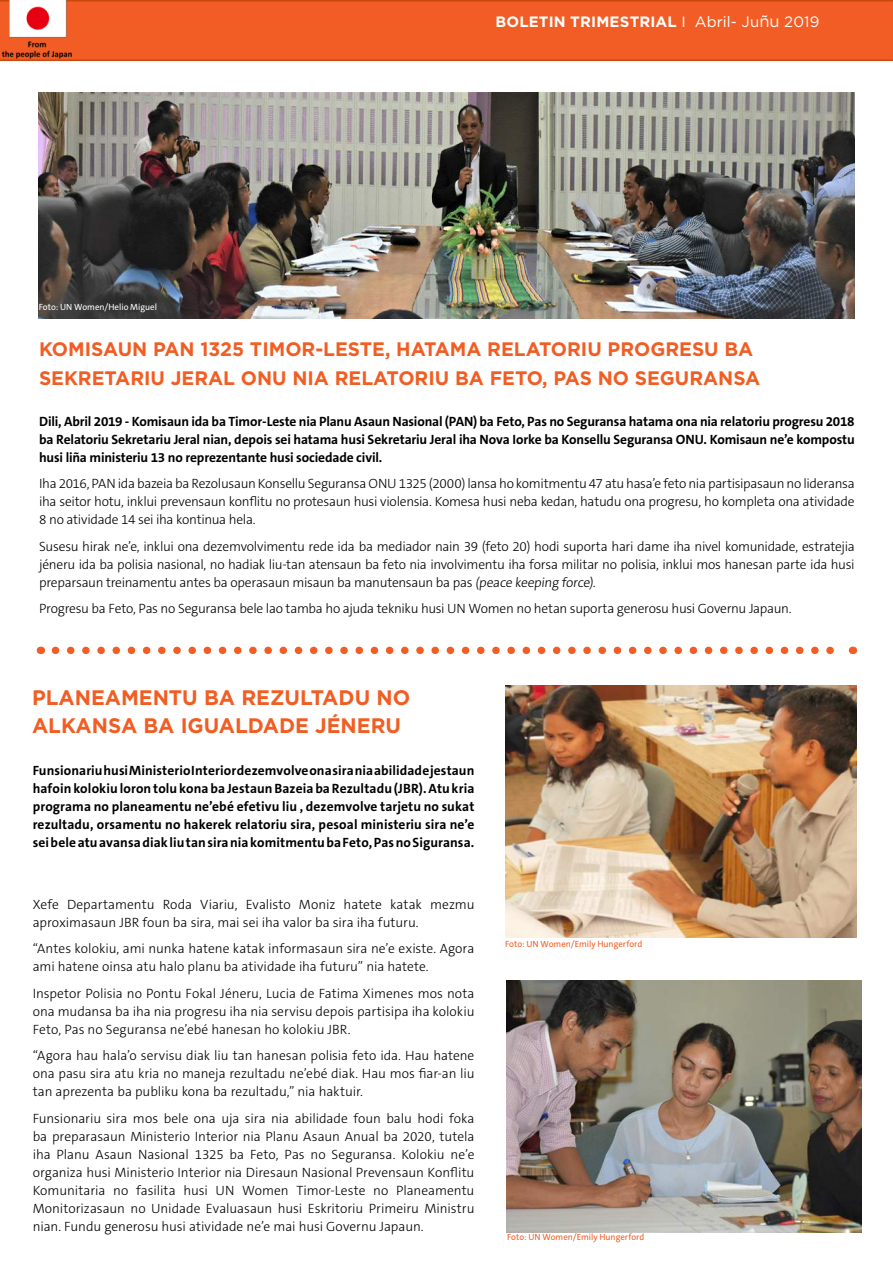
<style>
.page{position:relative;width:893px;height:1263px;background:#fff}
.page>*{position:absolute;margin:0;border:0;box-sizing:border-box;transform-origin:0 0}
.t1{font:700 21px/28.5px "Gotham";color:#f15d22}
.t2{font:700 19.5px/28.5px "Gotham";color:#f15d22}
.t3{font:700 15px "Gotham";letter-spacing:.01em;color:#fff}
.t4{font:300 13.5px/18px "The Sans C5";letter-spacing:-.01em;color:#000;text-align:justify}
.t5{font:700 13.5px/18px "The Sans C5";letter-spacing:-.005em;color:#000;text-align:justify}
.t6{font:9px "The Sans C5";letter-spacing:.005em;color:#f15d22}
.t7{font:9px "The Sans C5";letter-spacing:.005em;color:#fff}
.s1{font-weight:400}
.s2{font-weight:400;font-size:16.5px}
</style>
<div class="page">
<div style="left:73px;top:0;width:820px;height:61px;background:#f15d24"></div>
<img style="left:505px;top:686px;width:352px;height:252px">
<img style="left:506px;top:980px;width:356px;height:252px">
<img style="left:38px;top:93px;width:817px;height:225px">
<svg style="left:55px;top:647px;width:779px;height:7px"></svg>
<img style="left:0;top:0;width:73px;height:61px">
<p class="t7" style="left:39px;top:302px;width:120px">Foto: UN Women/Helio Miguel</p>
<p class="t3" style="left:495px;top:11px;width:325px">BOLETIN TRIMESTRIAL <span class="s1">I Abril- Ju</span><span class="s2">ñu</span> <span class="s1">2019</span></p>
<h2 class="t2" style="left:39px;top:335px;width:723px">KOMISAUN PAN 1325 TIMOR-LESTE, HATAMA RELATORIU PROGRESU BA<br>SEKRETARIU JERAL ONU NIA RELATORIU BA FETO, PAS NO SEGURANSA</h2>
<p class="t5" style="left:39px;top:412px;width:817px">Dili, Abril 2019 - Komisaun ida ba Timor-Leste nia Planu Asaun Nasional (PAN) ba Feto, Pas no Seguransa hatama ona nia relatoriu progresu 2018 ba Relatoriu Sekretariu Jeral nian, depois sei hatama husi Sekretariu Jeral iha Nova Iorke ba Konsellu Seguransa ONU. Komisaun ne’e kompostu husi liña ministeriu 13 no reprezentante husi sociedade civil.</p>
<p class="t4" style="left:39px;top:475px;width:817px">Iha 2016, PAN ida bazeia ba Rezolusaun Konsellu Seguransa ONU 1325 (2000) lansa ho komitmentu 47 atu hasa’e feto nia partisipasaun no lideransa iha seitor hotu, inklui prevensaun konflitu no protesaun husi violensia. Komesa husi neba kedan, hatudu ona progresu, ho kompleta ona atividade 8 no atividade 14 sei iha kontinua hela.</p>
<p class="t4" style="left:39px;top:537px;width:817px">Susesu hirak ne’e, inklui ona dezemvolvimentu rede ida ba mediador nain 39 (feto 20) hodi suporta hari dame iha nivel komunidade, estratejia jéneru ida ba polisia nasional, no hadiak liu-tan atensaun ba feto nia involvimentu iha forsa militar no polisia, inklui mos hanesan parte ida husi preparsaun treinamentu antes ba operasaun misaun ba manutensaun ba pas (peace keeping force).</p>
<p class="t4" style="left:39px;top:600px;width:754px">Progresu ba Feto, Pas no Seguransa bele lao tamba ho ajuda tekniku husi UN Women no hetan suporta generosu husi Governu Japaun.</p>
<h1 class="t1" style="left:32px;top:683px;width:380px">PLANEAMENTU BA REZULTADU NO<br>ALKANSA BA IGUALDADE JÉNERU</h1>
<p class="t5" style="left:33px;top:762px;width:443px">Funsionariu husi Ministerio Interior dezemvolve ona sira nia abilidade jestaun hafoin kolokiu loron tolu kona ba Jestaun Bazeia ba Rezultadu (JBR). Atu kria programa no planeamentu ne’ebé efetivu liu , dezemvolve tarjetu no sukat rezultadu, orsamentu no hakerek relatoriu sira, pesoal ministeriu sira ne’e sei bele atu avansa diak liu tan sira nia komitmentu ba Feto, Pas no Siguransa.</p>
<p class="t4" style="left:33px;top:895px;width:443px">Xefe Departamentu Roda Viariu, Evalisto Moniz hatete katak mezmu aproximasaun JBR foun ba sira, mai sei iha valor ba sira iha futuru.</p>
<p class="t4" style="left:33px;top:940px;width:443px">“Antes kolokiu, ami nunka hatene katak informasaun sira ne’e existe. Agora ami hatene oinsa atu halo planu ba atividade iha futuru” nia hatete.</p>
<p class="t4" style="left:33px;top:984px;width:443px">Inspetor Polisia no Pontu Fokal Jéneru, Lucia de Fatima Ximenes mos nota ona mudansa ba iha nia progresu iha nia servisu depois partisipa iha kolokiu Feto, Pas no Seguransa ne’ebé hanesan ho kolokiu JBR.</p>
<p class="t4" style="left:33px;top:1047px;width:443px">“Agora hau hala’o servisu diak liu tan hanesan polisia feto ida. Hau hatene ona pasu sira atu kria no maneja rezultadu ne’ebé diak. Hau mos fiar-an liu tan aprezenta ba publiku kona ba rezultadu,” nia haktuir.</p>
<p class="t4" style="left:33px;top:1109px;width:443px">Funsionariu sira mos bele ona uja sira nia abilidade foun balu hodi foka ba preparasaun Ministerio Interior nia Planu Asaun Anual ba 2020, tutela iha Planu Asaun Nasional 1325 ba Feto, Pas no Seguransa. Kolokiu ne’e organiza husi Ministerio Interior nia Diresaun Nasional Prevensaun Konflitu Komunitaria no fasilita husi UN Women Timor-Leste no Planeamentu Monitorizasaun no Unidade Evaluasaun husi Eskritoriu Primeiru Ministru nian. Fundu generosu husi atividade ne’e mai husi Governu Japaun.</p>
<p class="t6" style="left:505px;top:938px;width:139px">Foto: UN Women/Emily Hungerford</p>
<p class="t6" style="left:507px;top:1231px;width:139px">Foto: UN Women/Emily Hungerford</p>
</div>
